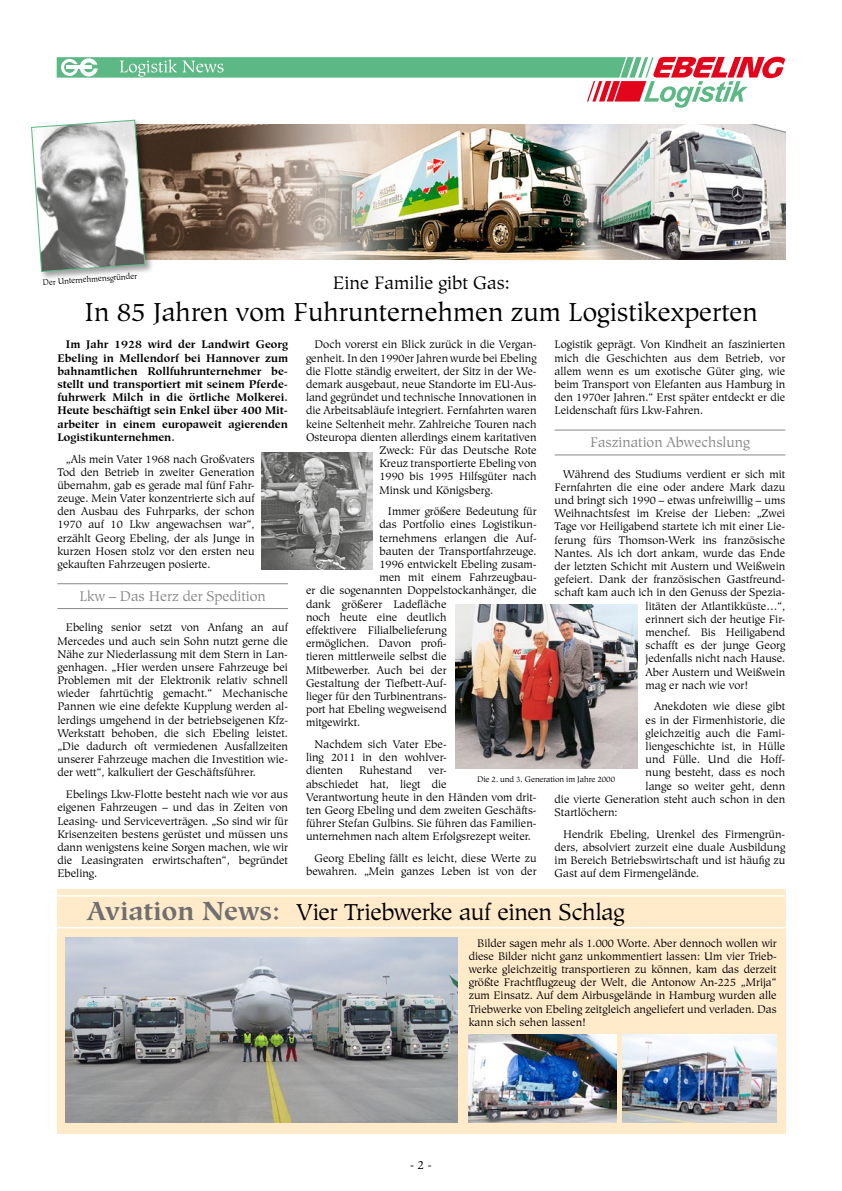
<style>
.page{position:relative;width:842px;height:1191px;background:#fff}
.page>*{position:absolute;margin:0;border:0;box-sizing:border-box;transform-origin:0 0}
.t1{font:26px "Hiroshige";color:#000}
.t2{font:23px "Hiroshige";letter-spacing:-.02em;color:#000}
.t3{font:18px "Hiroshige";color:#000}
.t4{font:14px "Hiroshige";color:#878787}
.t5{font:12px "Hiroshige";color:#000}
.t6{font:11px/13.2px "Hiroshige";color:#000;text-align:justify}
.t7{font:700 11px/13.2px "Hiroshige";color:#000;text-align:justify}
.t8{font:8px "Hiroshige";letter-spacing:-.01em;color:#000}
.s1{font-weight:700;font-size:26px;color:#706f6f}
</style>
<div class="page">
<div style="left:57px;top:889px;width:728px;height:245px;background:#ffeaca"></div>
<hr style="left:57px;top:895px;width:727px;height:1px;background:#fff">
<hr style="left:57px;top:927px;width:727px;height:1px;background:#fff">
<img style="left:65px;top:937px;width:393px;height:186px">
<hr style="left:57px;top:583px;width:231px;height:1px;background:#878787">
<hr style="left:57px;top:608px;width:231px;height:1px;background:#878787">
<hr style="left:555px;top:430px;width:230px;height:1px;background:#878787">
<hr style="left:555px;top:454px;width:230px;height:1px;background:#878787">
<img style="left:154px;top:125px;width:631px;height:134px">
<div style="left:30px;top:119px;width:124px;height:162px;background:#000;opacity:.38"></div>
<svg style="left:31px;top:119px;width:115px;height:153px"></svg>
<img style="left:261px;top:452px;width:111px;height:117px">
<img style="left:455px;top:604px;width:182px;height:164px">
<img style="left:469px;top:1034px;width:147px;height:89px">
<img style="left:623px;top:1034px;width:154px;height:89px">
<svg style="left:57px;top:57px;width:728px;height:51px"></svg>
<p class="t8" style="left:42px;top:278px;width:96px;rotate:-4deg">Der Unternehmensgründer</p>
<h3 class="t3" style="left:333px;top:272px;width:179px">Eine Familie gibt Gas:</h3>
<h1 class="t1" style="left:85px;top:297px;width:675px">In 85 Jahren vom Fuhrunternehmen zum Logistikexperten</h1>
<p class="t7" style="left:57px;top:338px;width:232px;text-indent:9px">Im Jahr 1928 wird der Landwirt Georg Ebeling in Mellendorf bei Hannover zum bahnamtlichen Rollfuhrunternehmer be&shy;stellt und transportiert mit seinem Pferde&shy;fuhrwerk Milch in die örtliche Molkerei.<br>Heute beschäftigt sein Enkel über 400 Mit&shy;arbeiter in einem europaweit agierenden Logistikunternehmen.</p>
<p class="t6" style="left:57px;top:452px;width:199px;text-indent:9px">„Als mein Vater 1968 nach Großvaters Tod den Betrieb in zweiter Generation übernahm, gab es gerade mal fünf Fahr&shy;zeuge. Mein Vater konzentrierte sich auf den Ausbau des Fuhrparks, der schon 1970 auf 10 Lkw angewachsen war“, erzählt Georg Ebeling, der als Junge in kurzen Hosen stolz vor den ersten neu gekauften Fahrzeugen posierte.</p>
<p class="t4" style="left:79px;top:588px;width:188px">Lkw – Das Herz der Spedition</p>
<p class="t6" style="left:57px;top:621px;width:232px;text-indent:9px">Ebeling senior setzt von Anfang an auf Mercedes und auch sein Sohn nutzt gerne die Nähe zur Niederlassung mit dem Stern in Lan&shy;genhagen. „Hier werden unsere Fahrzeuge bei Problemen mit der Elektronik relativ schnell wieder fahrtüchtig gemacht.“ Mechanische Pannen wie eine defekte Kupplung werden al&shy;lerdings umgehend in der betriebseigenen Kfz-Werkstatt behoben, die sich Ebeling leistet. „Die dadurch oft vermiedenen Ausfallzeiten unserer Fahrzeuge machen die Investition wie&shy;der wett“, kalkuliert der Geschäftsführer.</p>
<p class="t6" style="left:57px;top:788px;width:232px;text-indent:9px">Ebelings Lkw-Flotte besteht nach wie vor aus eigenen Fahrzeugen – und das in Zeiten von Leasing- und Serviceverträgen. „So sind wir für Krisenzeiten bestens gerüstet und müssen uns dann wenigstens keine Sorgen machen, wie wir die Leasingraten erwirtschaften“, begründet Ebeling.</p>
<p class="t6" style="left:314px;top:338px;width:224px">Doch vorerst ein Blick zurück in die Vergan-</p>
<p class="t6" style="left:306px;top:351px;width:232px">genheit. In den 1990er Jahren wurde bei Ebeling</p>
<p class="t6" style="left:306px;top:364px;width:232px">die Flotte ständig erweitert, der Sitz in der We-</p>
<p class="t6" style="left:306px;top:378px;width:232px">demark ausgebaut, neue Standorte im EU-Aus-</p>
<p class="t6" style="left:306px;top:391px;width:232px">land gegründet und technische Innovationen in</p>
<p class="t6" style="left:306px;top:404px;width:232px">die Arbeitsabläufe integriert. Fernfahrten waren</p>
<p class="t6" style="left:306px;top:417px;width:232px">keine Seltenheit mehr. Zahlreiche Touren nach</p>
<p class="t6" style="left:306px;top:430px;width:232px">Osteuropa dienten allerdings einem karitativen</p>
<p class="t6" style="left:379px;top:444px;width:159px">Zweck: Für das Deutsche Rote</p>
<p class="t6" style="left:379px;top:457px;width:159px">Kreuz transportierte Ebeling von</p>
<p class="t6" style="left:379px;top:470px;width:159px">1990 bis 1995 Hilfsgüter nach</p>
<p class="t6" style="left:379px;top:483px;width:115px">Minsk und Königsberg.</p>
<p class="t6" style="left:388px;top:505px;width:150px">Immer größere Bedeutung für</p>
<p class="t6" style="left:379px;top:518px;width:159px">das Portfolio eines Logistikun-</p>
<p class="t6" style="left:379px;top:531px;width:159px">ternehmens erlangen die Auf-</p>
<p class="t6" style="left:379px;top:544px;width:159px">bauten der Transportfahrzeuge.</p>
<p class="t6" style="left:379px;top:558px;width:159px">1996 entwickelt Ebeling zusam-</p>
<p class="t6" style="left:379px;top:571px;width:159px">men mit einem Fahrzeugbau-</p>
<p class="t6" style="left:306px;top:584px;width:232px">er die sogenannten Doppelstockanhänger, die</p>
<p class="t6" style="left:306px;top:597px;width:142px">dank größerer Ladefläche</p>
<p class="t6" style="left:306px;top:610px;width:142px">noch heute eine deutlich</p>
<p class="t6" style="left:306px;top:624px;width:142px">effektivere Filialbelieferung</p>
<p class="t6" style="left:306px;top:637px;width:142px">ermöglichen. Davon profi-</p>
<p class="t6" style="left:306px;top:650px;width:142px">tieren mittlerweile selbst die</p>
<p class="t6" style="left:306px;top:663px;width:142px">Mitbewerber. Auch bei der</p>
<p class="t6" style="left:306px;top:676px;width:142px">Gestaltung der Tiefbett-Auf-</p>
<p class="t6" style="left:306px;top:689px;width:142px">lieger für den Turbinentrans-</p>
<p class="t6" style="left:306px;top:703px;width:142px">port hat Ebeling wegweisend</p>
<p class="t6" style="left:306px;top:716px;width:56px">mitgewirkt.</p>
<p class="t6" style="left:306px;top:738px;width:142px;text-indent:9px">Nachdem sich Vater Ebe&shy;ling 2011 in den wohlver&shy;dienten</p>
<p class="t6" style="left:555px;top:338px;width:232px">Logistik geprägt. Von Kindheit an faszinierten mich die Geschichten aus dem Betrieb, vor allem wenn es um exotische Güter ging, wie beim Transport von Elefanten aus Hamburg in den 1970er Jahren.“ Erst später entdeckt er die Leidenschaft fürs Lkw-Fahren.</p>
<p class="t4" style="left:590px;top:434px;width:161px">Faszination Abwechslung</p>
<p class="t6" style="left:563px;top:467px;width:224px">Während des Studiums verdient er sich mit</p>
<p class="t6" style="left:555px;top:480px;width:232px">Fernfahrten die eine oder andere Mark dazu</p>
<p class="t6" style="left:555px;top:494px;width:232px">und bringt sich 1990 – etwas unfreiwillig – ums</p>
<p class="t6" style="left:555px;top:507px;width:232px">Weihnachtsfest im Kreise der Lieben: „Zwei</p>
<p class="t6" style="left:555px;top:520px;width:232px">Tage vor Heiligabend startete ich mit einer Lie-</p>
<p class="t6" style="left:555px;top:533px;width:232px">ferung fürs Thomson-Werk ins französische</p>
<p class="t6" style="left:555px;top:546px;width:232px">Nantes. Als ich dort ankam, wurde das Ende</p>
<p class="t6" style="left:555px;top:560px;width:232px">der letzten Schicht mit Austern und Weißwein</p>
<p class="t6" style="left:555px;top:573px;width:232px">gefeiert. Dank der französischen Gastfreund-</p>
<p class="t6" style="left:555px;top:586px;width:232px">schaft kam auch ich in den Genuss der Spezia-</p>
<p class="t6" style="left:646px;top:599px;width:141px">litäten der Atlantikküste…“,</p>
<p class="t6" style="left:646px;top:612px;width:141px">erinnert sich der heutige Fir-</p>
<p class="t6" style="left:646px;top:626px;width:141px">menchef. Bis Heiligabend</p>
<p class="t6" style="left:646px;top:639px;width:141px">schafft es der junge Georg</p>
<p class="t6" style="left:646px;top:652px;width:141px">jedenfalls nicht nach Hause.</p>
<p class="t6" style="left:646px;top:665px;width:141px">Aber Austern und Weißwein</p>
<p class="t6" style="left:646px;top:678px;width:104px">mag er nach wie vor!</p>
<p class="t6" style="left:654px;top:700px;width:133px">Anekdoten wie diese gibt</p>
<p class="t6" style="left:646px;top:713px;width:141px">es in der Firmenhistorie, die</p>
<p class="t6" style="left:646px;top:726px;width:141px">gleichzeitig auch die Fami-</p>
<p class="t6" style="left:646px;top:740px;width:141px">liengeschichte ist, in Hülle</p>
<p class="t6" style="left:646px;top:753px;width:141px">und Fülle. Und die Hoff-</p>
<p class="t6" style="left:646px;top:766px;width:141px">nung besteht, dass es noch</p>
<p class="t6" style="left:646px;top:779px;width:141px">lange so weiter geht, denn</p>
<p class="t6" style="left:555px;top:792px;width:232px">die vierte Generation steht auch schon in den</p>
<p class="t6" style="left:555px;top:805px;width:64px">Startlöchern:</p>
<p class="t6" style="left:555px;top:827px;width:232px;text-indent:9px">Hendrik Ebeling, Urenkel des Firmengrün&shy;ders, absolviert zurzeit eine duale Ausbildung im Bereich Betriebswirtschaft und ist häufig zu Gast auf dem Firmengelände.</p>
<p class="t6" style="left:359px;top:764px;width:54px">Ruhestand</p>
<p class="t6" style="left:306px;top:764px;width:232px;text-align:left;text-indent:122px">ver-<br>abschiedet hat, liegt die<br>Verantwortung heute in den Händen vom drit&shy;ten Georg Ebeling und dem zweiten Geschäfts&shy;führer Stefan Gulbins. Sie führen das Familien&shy;unternehmen nach altem Erfolgsrezept weiter.</p>
<p class="t6" style="left:306px;top:852px;width:232px;text-align:right">Georg Ebeling fällt es leicht, diese Werte zu bewahren. „Mein ganzes Leben ist von der</p>
<p class="t8" style="left:477px;top:774px;width:139px">Die 2. und 3. Generation im Jahre 2000</p>
<h2 class="t2" style="left:87px;top:898px;width:539px"><span class="s1">Aviation News:</span> Vier Triebwerke auf einen Schlag</h2>
<p class="t6" style="left:469px;top:936px;width:310px;text-indent:9px">Bilder sagen mehr als 1.000 Worte. Aber dennoch wollen wir diese Bilder nicht ganz unkommentiert lassen: Um vier Trieb&shy;werke gleichzeitig transportieren zu können, kam das derzeit größte Frachtflugzeug der Welt, die Antonow An-225 „Mrija“ zum Einsatz. Auf dem Airbusgelände in Hamburg wurden alle Triebwerke von Ebeling zeitgleich angeliefert und verladen. Das kann sich sehen lassen!</p>
<p class="t5" style="left:410px;top:1157px;width:23px">- 2 -</p>
</div>
